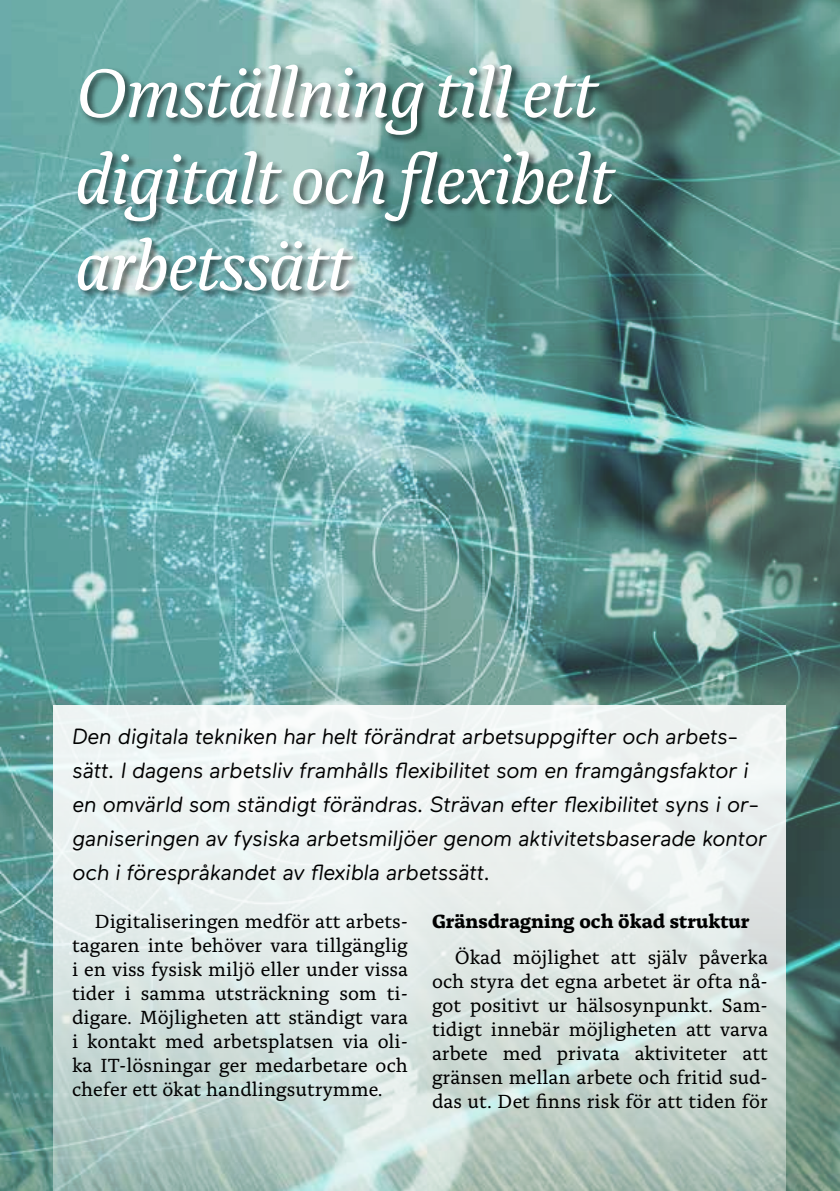
<style>
.page{position:relative;width:840px;height:1191px;background:#fff}
.page>*{position:absolute;margin:0;border:0;box-sizing:border-box;transform-origin:0 0}
.t1{font:italic 72px/86.4px "Alda OTCEV";letter-spacing:-.025em;color:#fff}
.t2{font:italic 22px/34px "Maax Rounded";letter-spacing:-.025em;color:#000}
.t3{font:20px/24px "Alda OTCEV";color:#000;text-align:justify}
.t4{font:700 20px "Alda OTCEV";color:#000}
</style>
<div class="page">
<img style="left:0;top:0;width:839px;height:1191px">
<svg style="left:53px;top:705px;width:731px;height:486px"></svg>
<div style="left:76px;top:63px;width:549px;height:238px;background:#000;opacity:.6"></div>
<h1 class="t1" style="left:75px;top:43px;width:541px">Omställning till ett digitalt och flexibelt arbetssätt</h1>
<p class="t2" style="left:72px;top:719px;width:696px">Den digitala tekniken har helt förändrat arbetsuppgifter och arbets&shy;sätt. I dagens arbetsliv framhålls flexibilitet som en framgångsfaktor i en omvärld som ständigt förändras. Strävan efter flexibilitet syns i or&shy;ganiseringen av fysiska arbetsmiljöer genom aktivitetsbaserade kontor och i förespråkandet av flexibla arbetssätt.</p>
<p class="t3" style="left:72px;top:908px;width:337px;text-indent:23px">Digitaliseringen medför att arbets&shy;tagaren inte behöver vara tillgänglig i en viss fysisk miljö eller under vissa tider i samma utsträckning som ti&shy;digare. Möjligheten att ständigt vara i kontakt med arbetsplatsen via oli&shy;ka IT-lösningar ger medarbetare och chefer ett ökat handlingsutrymme.</p>
<p class="t4" style="left:432px;top:905px;width:319px">Gränsdragning och ökad struktur</p>
<p class="t3" style="left:432px;top:943px;width:337px;text-indent:23px">Ökad möjlighet att själv påverka och styra det egna arbetet är ofta nå&shy;got positivt ur hälsosynpunkt. Sam&shy;tidigt innebär möjligheten att varva arbete med privata aktiviteter att gränsen mellan arbete och fritid sud&shy;das ut. Det finns risk för att tiden för</p>
</div>
